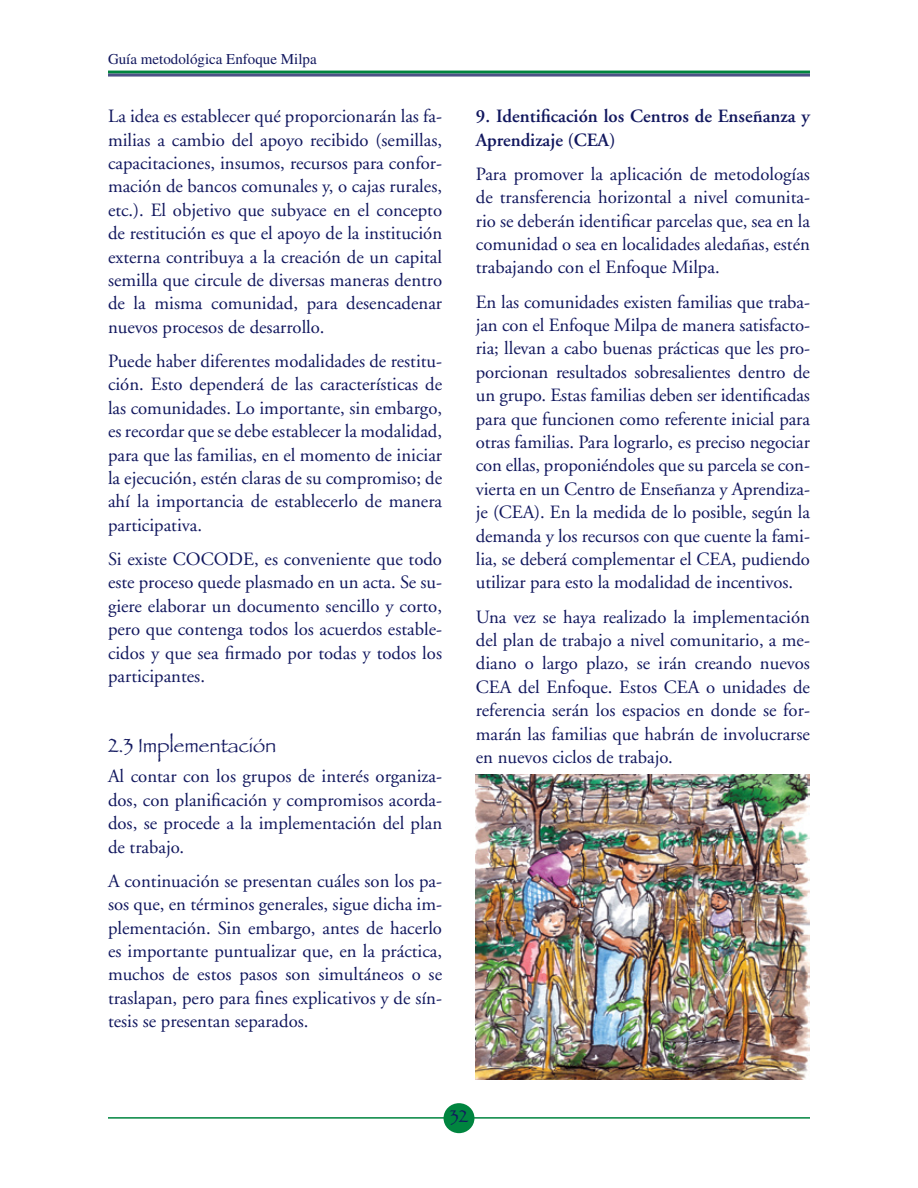
<style>
.page{position:relative;width:918px;height:1188px;background:#fff}
.page>*{position:absolute;margin:0;border:0;box-sizing:border-box;transform-origin:0 0}
.t1{font:20.1px "Papyrus";color:#11175e}
.t2{font:18.75px/23.4px "Adobe Garamond";color:#11175e;text-align:justify}
.t3{font:600 18.75px/23.4px "Adobe Garamond";color:#11175e}
.t4{font:18px "Papyrus";color:#11175e}
.t5{font:15px "Times";color:#11175e}
</style>
<div class="page">
<div style="left:444px;top:1103px;width:30px;height:30px;background:#00853f;border-radius:50%"></div>
<hr style="left:108px;top:1117px;width:338px;height:2px;background:#00853f">
<hr style="left:472px;top:1117px;width:338px;height:2px;background:#00853f">
<hr style="left:108px;top:71px;width:702px;height:3px;background:#00853f">
<hr style="left:108px;top:74px;width:702px;height:3px;background:#4c5186">
<img style="left:476px;top:775px;width:334px;height:305px">
<p class="t5" style="left:108px;top:51px;width:210px">Guía metodológica Enfoque Milpa</p>
<p class="t2" style="left:108px;top:105px;width:336px">La idea es establecer qué proporcionarán las fa&shy;milias a cambio del apoyo recibido (semillas, capacitaciones, insumos, recursos para confor&shy;mación de bancos comunales y, o cajas rurales, etc.). El objetivo que subyace en el concepto de restitución es que el apoyo de la institución externa contribuya a la creación de un capital semilla que circule de diversas maneras dentro de la misma comunidad, para desencadenar nuevos procesos de desarrollo.</p>
<p class="t2" style="left:108px;top:350px;width:336px">Puede haber diferentes modalidades de restitu&shy;ción. Esto dependerá de las características de las comunidades. Lo importante, sin embargo, es recordar que se debe establecer la modalidad, para que las familias, en el momento de iniciar la ejecución, estén claras de su compromiso; de ahí la importancia de establecerlo de manera participativa.</p>
<p class="t2" style="left:108px;top:548px;width:336px">Si existe COCODE, es conveniente que todo este proceso quede plasmado en un acta. Se su&shy;giere elaborar un documento sencillo y corto, pero que contenga todos los acuerdos estable&shy;cidos y que sea firmado por todas y todos los participantes.</p>
<p class="t1" style="left:108px;top:734px;width:170px">2.3 Implementación</p>
<p class="t2" style="left:108px;top:765px;width:336px">Al contar con los grupos de interés organiza&shy;dos, con planificación y compromisos acorda&shy;dos, se procede a la implementación del plan de trabajo.</p>
<p class="t2" style="left:108px;top:870px;width:336px">A continuación se presentan cuáles son los pa&shy;sos que, en términos generales, sigue dicha im&shy;plementación. Sin embargo, antes de hacerlo es importante puntualizar que, en la práctica, muchos de estos pasos son simultáneos o se traslapan, pero para fines explicativos y de sín&shy;tesis se presentan separados.</p>
<p class="t3" style="left:476px;top:105px;width:336px">9. Identificación los Centros de Enseñanza y<br>Aprendizaje (CEA)</p>
<p class="t2" style="left:476px;top:163px;width:336px">Para promover la aplicación de metodologías de transferencia horizontal a nivel comunita&shy;rio se deberán identificar parcelas que, sea en la comunidad o sea en localidades aledañas, estén trabajando con el Enfoque Milpa.</p>
<p class="t2" style="left:476px;top:291px;width:336px">En las comunidades existen familias que traba&shy;jan con el Enfoque Milpa de manera satisfacto&shy;ria; llevan a cabo buenas prácticas que les pro&shy;porcionan resultados sobresalientes dentro de un grupo. Estas familias deben ser identificadas para que funcionen como referente inicial para otras familias. Para lograrlo, es preciso negociar con ellas, proponiéndoles que su parcela se con&shy;vierta en un Centro de Enseñanza y Aprendiza&shy;je (CEA). En la medida de lo posible, según la demanda y los recursos con que cuente la fami&shy;lia, se deberá complementar el CEA, pudiendo utilizar para esto la modalidad de incentivos.</p>
<p class="t2" style="left:476px;top:606px;width:336px">Una vez se haya realizado la implementación del plan de trabajo a nivel comunitario, a me&shy;diano o largo plazo, se irán creando nuevos CEA del Enfoque. Estos CEA o unidades de referencia serán los espacios en donde se for&shy;marán las familias que habrán de involucrarse en nuevos ciclos de trabajo.</p>
<p class="t4" style="left:450px;top:1106px;width:19px">32</p>
</div>
